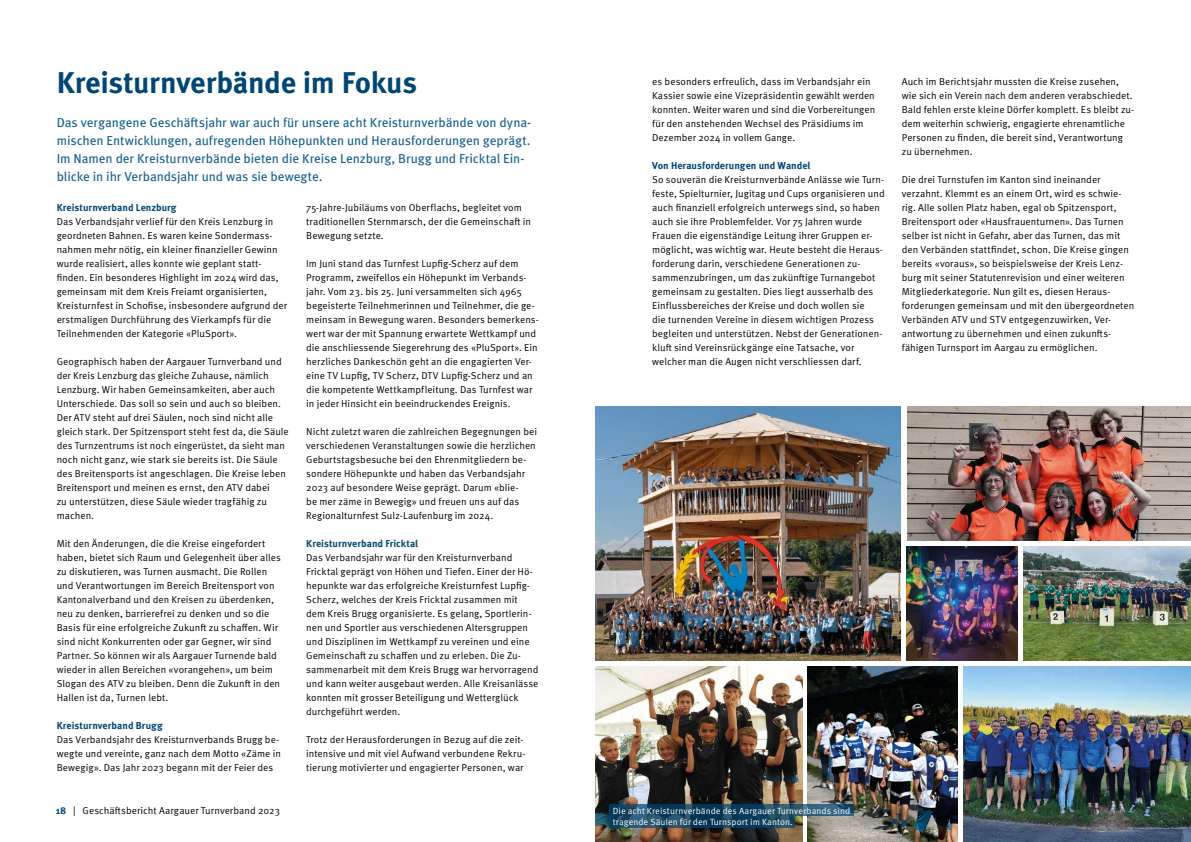
<style>
.page{position:relative;width:1191px;height:842px;background:#fff}
.page>*{position:absolute;margin:0;border:0;box-sizing:border-box;transform-origin:0 0}
.t1{font:700 30px "Meta Pro";letter-spacing:-.01em;color:#004674}
.t2{font:13px/18px "Meta Pro";letter-spacing:-.01em;color:#12608e}
.t3{font:10px/14px "Meta Pro Norm";color:#000}
.t4{font:700 10px "Meta Pro";color:#004674}
.t5{font:9px/11px "Meta Pro Norm";letter-spacing:.005em;color:#fff}
.s1{font-family:"Meta Pro";font-weight:700;color:#004674}
</style>
<div class="page">
<img style="left:1023px;top:547px;width:168px;height:114px">
<img style="left:907px;top:407px;width:284px;height:133px">
<img style="left:595px;top:666px;width:207px;height:176px">
<img style="left:906px;top:547px;width:111px;height:114px">
<img style="left:807px;top:666px;width:150px;height:176px">
<img style="left:595px;top:407px;width:306px;height:254px">
<img style="left:963px;top:666px;width:228px;height:176px">
<svg style="left:609px;top:804px;width:245px;height:12px;background:#1b4a67"></svg>
<svg style="left:609px;top:816px;width:185px;height:11px;background:#184662"></svg>
<h1 class="t1" style="left:57px;top:60px;width:362px">Kreisturnverbände im Fokus</h1>
<p class="t2" style="left:57px;top:112px;width:476px">Das vergangene Geschäftsjahr war auch für unsere acht Kreisturnverbände von dyna&shy;mischen Entwicklungen, aufregenden Höhepunkten und Herausforderungen geprägt.<br>Im Namen der Kreisturnverbände bieten die Kreise Lenzburg, Brugg und Fricktal Ein&shy;blicke in ihr Verbandsjahr und was sie bewegte.</p>
<p class="t4" style="left:57px;top:200px;width:121px">Kreisturnverband Lenzburg</p>
<p class="t3" style="left:57px;top:214px;width:232px">Das Verbandsjahr verlief für den Kreis Lenzburg in geordneten Bahnen. Es waren keine Sondermass&shy;nahmen mehr nötig, ein kleiner finanzieller Gewinn wurde realisiert, alles konnte wie geplant statt&shy;finden. Ein besonderes Highlight im 2024 wird das, gemeinsam mit dem Kreis Freiamt organisierten, Kreisturnfest in Schofise, insbesondere aufgrund der erstmaligen Durchführung des Vierkampfs für die Teilnehmenden der Kategorie «PluSport».</p>
<p class="t3" style="left:57px;top:354px;width:233px">Geographisch haben der Aargauer Turnverband und der Kreis Lenzburg das gleiche Zuhause, nämlich Lenzburg. Wir haben Gemeinsamkeiten, aber auch Unterschiede. Das soll so sein und auch so bleiben.<br>Der ATV steht auf drei Säulen, noch sind nicht alle gleich stark. Der Spitzensport steht fest da, die Säule des Turnzentrums ist noch eingerüstet, da sieht man noch nicht ganz, wie stark sie bereits ist. Die Säule des Breitensports ist angeschlagen. Die Kreise leben Breitensport und meinen es ernst, den ATV dabei<br>zu unterstützen, diese Säule wieder tragfähig zu machen.</p>
<p class="t3" style="left:57px;top:536px;width:226px">Mit den Änderungen, die die Kreise eingefordert haben, bietet sich Raum und Gelegenheit über alles zu diskutieren, was Turnen ausmacht. Die Rollen und Verantwortungen im Bereich Breitensport von Kantonalverband und den Kreisen zu überdenken, neu zu denken, barrierefrei zu denken und so die Basis für eine erfolgreiche Zukunft zu schaffen. Wir sind nicht Konkurrenten oder gar Gegner, wir sind Partner. So können wir als Aargauer Turnende bald wieder in allen Bereichen «vorangehen», um beim Slogan des ATV zu bleiben. Denn die Zukunft in den Hallen ist da, Turnen lebt.</p>
<p class="t4" style="left:57px;top:718px;width:107px">Kreisturnverband Brugg</p>
<p class="t3" style="left:57px;top:732px;width:226px">Das Verbandsjahr des Kreisturnverbands Brugg be&shy;wegte und vereinte, ganz nach dem Motto «Zäme in<br>Bewegig». Das Jahr 2023 begann mit der Feier des</p>
<p class="t3" style="left:306px;top:200px;width:226px">75-Jahre-Jubiläums von Oberflachs, begleitet vom traditionellen Sternmarsch, der die Gemeinschaft in<br>Bewegung setzte.</p>
<p class="t3" style="left:306px;top:256px;width:234px">Im Juni stand das Turnfest Lupfig-Scherz auf dem Programm, zweifellos ein Höhepunkt im Verbands&shy;jahr. Vom 23. bis 25. Juni versammelten sich 4965 begeisterte Teilnehmerinnen und Teilnehmer, die ge&shy;meinsam in Bewegung waren. Besonders bemerkens&shy;wert war der mit Spannung erwartete Wettkampf und die anschliessende Siegerehrung des «PluSport». Ein herzliches Dankeschön geht an die engagierten Ver&shy;eine TV Lupfig, TV Scherz, DTV Lupfig-Scherz und an die kompetente Wettkampfleitung. Das Turnfest war in jeder Hinsicht ein beeindruckendes Ereignis.</p>
<p class="t3" style="left:306px;top:424px;width:232px">Nicht zuletzt waren die zahlreichen Begegnungen bei verschiedenen Veranstaltungen sowie die herzlichen Geburtstagsbesuche bei den Ehrenmitgliedern be&shy;sondere Höhepunkte und haben das Verbandsjahr 2023 auf besondere Weise geprägt. Darum «blie-<br>be mer zäme in Bewegig» und freuen uns auf das Regionalturnfest Sulz-Laufenburg im 2024.</p>
<p class="t4" style="left:306px;top:536px;width:113px">Kreisturnverband Fricktal</p>
<p class="t3" style="left:306px;top:550px;width:234px">Das Verbandsjahr war für den Kreisturnverband Fricktal geprägt von Höhen und Tiefen. Einer der Hö&shy;hepunkte war das erfolgreiche Kreisturnfest Lupfig-Scherz, welches der Kreis Fricktal zusammen mit dem Kreis Brugg organisierte. Es gelang, Sportlerin&shy;nen und Sportler aus verschiedenen Altersgruppen und Disziplinen im Wettkampf zu vereinen und eine Gemeinschaft zu schaffen und zu erleben. Die Zu&shy;sammenarbeit mit dem Kreis Brugg war hervorragend und kann weiter ausgebaut werden. Alle Kreisanlässe konnten mit grosser Beteiligung und Wetterglück durchgeführt werden.</p>
<p class="t3" style="left:306px;top:732px;width:221px">Trotz der Herausforderungen in Bezug auf die zeit&shy;intensive und mit viel Aufwand verbundene Rekru&shy;tierung motivierter und engagierter Personen, war</p>
<p class="t3" style="left:56px;top:802px;width:226px"><span class="s1">18</span> | Geschäftsbericht Aargauer Turnverband 2023</p>
<p class="t3" style="left:652px;top:74px;width:224px">es besonders erfreulich, dass im Verbandsjahr ein Kassier sowie eine Vizepräsidentin gewählt werden konnten. Weiter waren und sind die Vorbereitungen für den anstehenden Wechsel des Präsidiums im Dezember 2024 in vollem Gange.</p>
<p class="t4" style="left:652px;top:158px;width:160px">Von Herausforderungen und Wandel</p>
<p class="t3" style="left:652px;top:172px;width:234px">So souverän die Kreisturnverbände Anlässe wie Turn&shy;feste, Spielturnier, Jugitag und Cups organisieren und auch finanziell erfolgreich unterwegs sind, so haben auch sie ihre Problemfelder. Vor 75 Jahren wurde Frauen die eigenständige Leitung ihrer Gruppen er&shy;möglicht, was wichtig war. Heute besteht die Heraus&shy;forderung darin, verschiedene Generationen zu&shy;sammenzubringen, um das zukünftige Turnangebot gemeinsam zu gestalten. Dies liegt ausserhalb des Einflussbereiches der Kreise und doch wollen sie<br>die turnenden Vereine in diesem wichtigen Prozess begleiten und unterstützen. Nebst der Generationen&shy;kluft sind Vereinsrückgänge eine Tatsache, vor welcher man die Augen nicht verschliessen darf.</p>
<p class="t3" style="left:901px;top:74px;width:234px">Auch im Berichtsjahr mussten die Kreise zusehen, wie sich ein Verein nach dem anderen verabschiedet.<br>Bald fehlen erste kleine Dörfer komplett. Es bleibt zu&shy;dem weiterhin schwierig, engagierte ehrenamtliche Personen zu finden, die bereit sind, Verantwortung zu übernehmen.</p>
<p class="t3" style="left:901px;top:172px;width:234px">Die drei Turnstufen im Kanton sind ineinander verzahnt. Klemmt es an einem Ort, wird es schwie&shy;rig. Alle sollen Platz haben, egal ob Spitzensport, Breitensport oder «Hausfrauenturnen». Das Turnen selber ist nicht in Gefahr, aber das Turnen, das mit den Verbänden stattfindet, schon. Die Kreise gingen bereits «voraus», so beispielsweise der Kreis Lenz&shy;burg mit seiner Statutenrevision und einer weiteren Mitgliederkategorie. Nun gilt es, diesen Heraus&shy;forderungen gemeinsam und mit den übergeordneten Verbänden ATV und STV entgegenzuwirken, Ver&shy;antwortung zu übernehmen und einen zukunfts&shy;fähigen Turnsport im Aargau zu ermöglichen.</p>
<p class="t5" style="left:613px;top:805px;width:239px">Die acht Kreisturnverbände des Aargauer Turnverbands sind tragende Säulen für den Turnsport im Kanton.</p>
</div>
